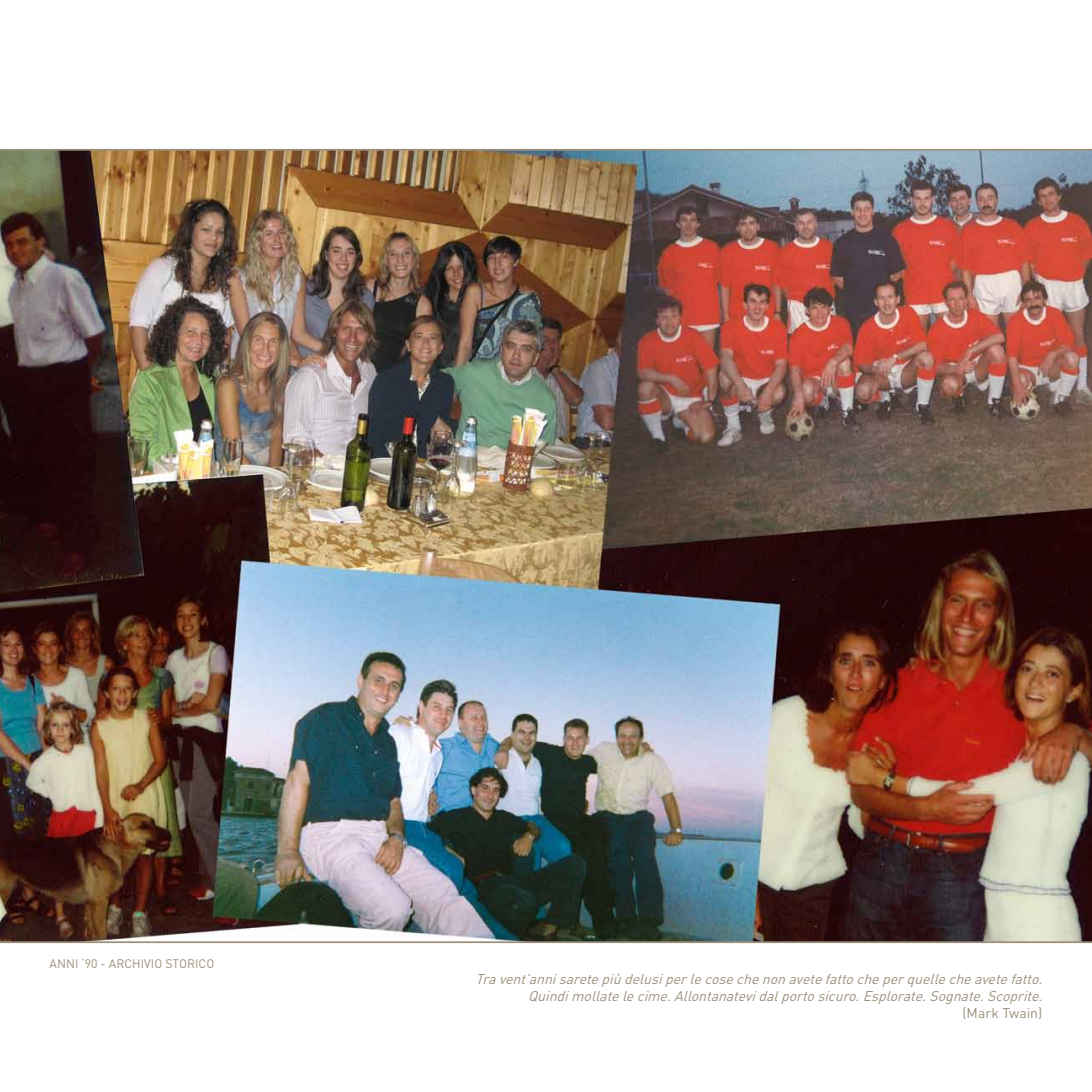
<style>
.page{position:relative;width:1092px;height:1092px;background:#fff}
.page>*{position:absolute;margin:0;border:0;box-sizing:border-box;transform-origin:0 0}
.t1{font:italic 14px/16.8px "DIN";color:#9b907b;text-align:right}
.t2{font:14px "DIN";color:#9b907b}
.t3{font:12.25px "DIN";color:#9b907b}
</style>
<div class="page">
<img style="left:0;top:149px;width:1091px;height:794px">
<p class="t3" style="left:50px;top:955px;width:166px">ANNI ‘90 - ARCHIVIO STORICO</p>
<p class="t1" style="left:475px;top:970px;width:573px">Travent’annisaretepiùdelusiperlecosechenonavetefattocheperquellecheavetefatto.<br>Quindimollatelecime.Allontanatevidalportosicuro.Esplorate.Sognate.Scoprite.</p>
<p class="t2" style="left:962px;top:1003px;width:81px">(Mark Twain)</p>
</div>
